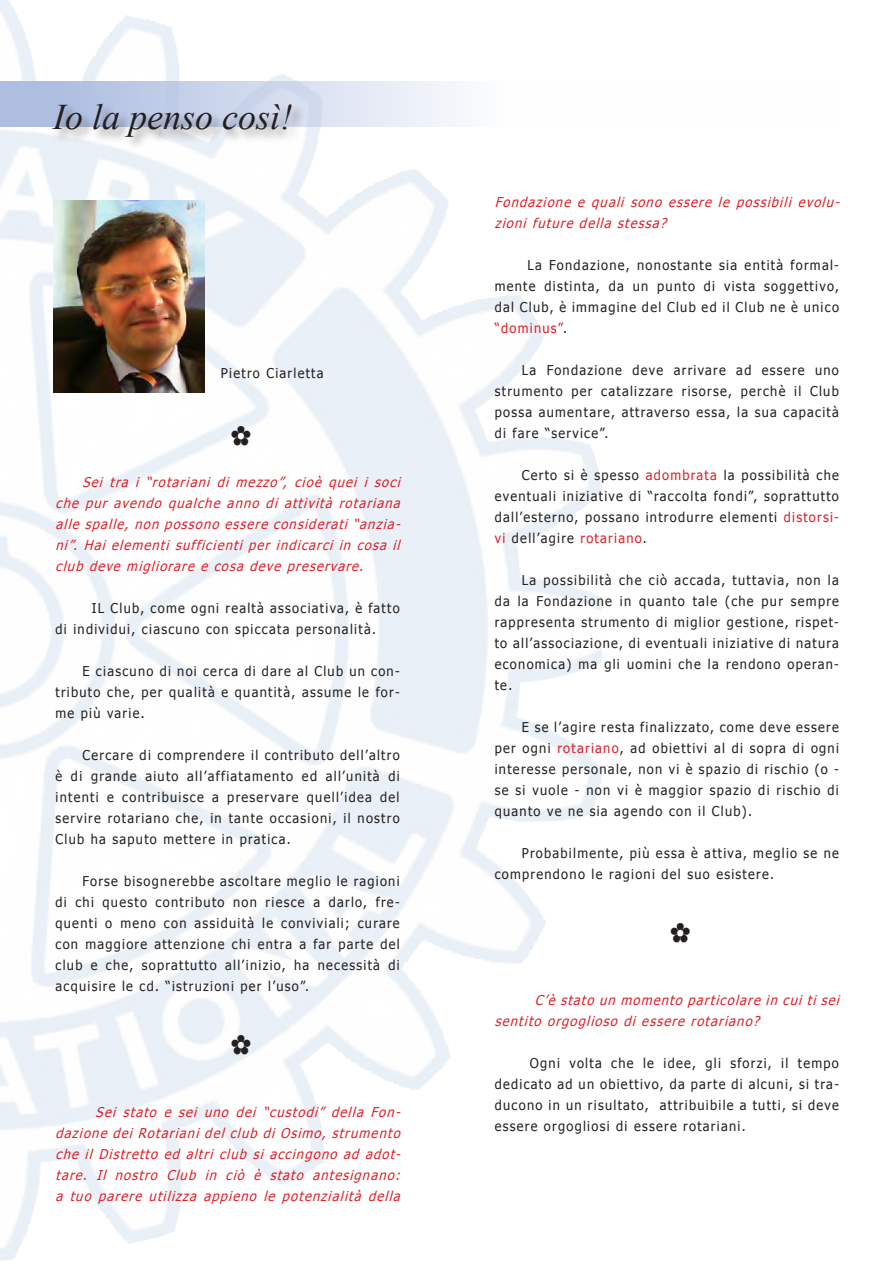
<style>
.page{position:relative;width:893px;height:1263px;background:#fff}
.page>*{position:absolute;margin:0;border:0;box-sizing:border-box;transform-origin:0 0}
.t1{font:italic 36px "Times New Roman";color:#231f20}
.t2{font:13.5px/21px "Tahoma";letter-spacing:.1em;color:#231f20;text-align:justify;scale:.95 1}
.t3{font:italic 13.5px/21px "Tahoma";color:#da2128;text-align:justify;scale:.95 1}
.s1{color:#da2128}
</style>
<div class="page">
<svg style="left:0;top:82px;width:457px;height:45px;background:#d0d9ed"></svg>
<img style="left:53px;top:200px;width:152px;height:193px">
<div style="left:50px;top:102px;width:254px;height:49px;background:#231f20;opacity:.53"></div>
<svg style="left:232px;top:426px;width:19px;height:9px"></svg>
<svg style="left:232px;top:1035px;width:19px;height:19px"></svg>
<p class="t1" style="left:53px;top:92px;width:240px">Io la penso così!</p>
<p class="t2" style="left:221px;top:362px;width:110px">Pietro Ciarletta</p>
<p class="t3" style="left:55px;top:471px;width:369px;text-indent:27px">Sei tra i “rotariani di mezzo”, cioè quei i soci che pur avendo qualche anno di attività rotariana alle spalle, non possono essere considerati “anzia&shy;ni”. Hai elementi sufficienti per indicarci in cosa il club deve migliorare e cosa deve preservare.</p>
<p class="t2" style="left:56px;top:597px;width:364px;text-indent:36px">IL Club, come ogni realtà associativa, è fatto di individui, ciascuno con spiccata personalità.</p>
<p class="t2" style="left:55px;top:660px;width:364px;text-indent:27px">E ciascuno di noi cerca di dare al Club un con&shy;tributo che, per qualità e quantità, assume le for&shy;me più varie.</p>
<p class="t2" style="left:55px;top:744px;width:364px;text-indent:27px">Cercare di comprendere il contributo dell’altro è di grande aiuto all’affiatamento ed all’unità di intenti e contribuisce a preservare quell’idea del servire rotariano che, in tante occasioni, il nostro Club ha saputo mettere in pratica.</p>
<p class="t2" style="left:55px;top:870px;width:364px;text-indent:27px">Forse bisognerebbe ascoltare meglio le ragioni di chi questo contributo non riesce a darlo, fre&shy;quenti o meno con assiduità le conviviali; curare con maggiore attenzione chi entra a far parte del club e che, soprattutto all’inizio, ha necessità di acquisire le cd. “istruzioni per l’uso”.</p>
<p class="t3" style="left:55px;top:1101px;width:369px;text-indent:40px">Sei stato e sei uno dei “custodi” della Fon&shy;dazione dei Rotariani del club di Osimo, strumento che il Distretto ed altri club si accingono ad adot&shy;tare. Il nostro Club in ciò è stato antesignano: a tuo parere utilizza appieno le potenzialità della</p>
<p class="t3" style="left:495px;top:191px;width:369px">Fondazione e quali sono essere le possibili evolu&shy;zioni future della stessa?</p>
<p class="t2" style="left:495px;top:254px;width:364px;text-indent:33px">La Fondazione, nonostante sia entità formal&shy;mente distinta, da un punto di vista soggettivo, dal Club, è immagine del Club ed il Club ne è unico <span class="s1">“dominus”</span>.</p>
<p class="t2" style="left:495px;top:359px;width:364px;text-indent:27px">La Fondazione deve arrivare ad essere uno strumento per catalizzare risorse, perchè il Club possa aumentare, attraverso essa, la sua capacità di fare “service”.</p>
<p class="t2" style="left:495px;top:464px;width:364px;text-indent:27px">Certo si è spesso <span class="s1">adombrata</span> la possibilità che eventuali iniziative di “raccolta fondi”, soprattutto dall’esterno, possano introdurre elementi <span class="s1">distorsi&shy;vi</span> dell’agire <span class="s1">rotariano</span>.</p>
<p class="t2" style="left:495px;top:569px;width:364px;text-indent:27px">La possibilità che ciò accada, tuttavia, non la da la Fondazione in quanto tale (che pur sempre rappresenta strumento di miglior gestione, rispet&shy;to all’associazione, di eventuali iniziative di natura economica) ma gli uomini che la rendono operan&shy;te.</p>
<p class="t2" style="left:495px;top:716px;width:364px;text-indent:27px">E se l’agire resta finalizzato, come deve essere per ogni <span class="s1">rotariano</span>, ad obiettivi al di sopra di ogni interesse personale, non vi è spazio di rischio (o - se si vuole - non vi è maggior spazio di rischio di quanto ve ne sia agendo con il Club).</p>
<p class="t2" style="left:495px;top:842px;width:364px;text-indent:27px">Probabilmente, più essa è attiva, meglio se ne comprendono le ragioni del suo esistere.</p>
<p class="t3" style="left:495px;top:989px;width:369px;text-indent:40px">C’è stato un momento particolare in cui ti sei sentito orgoglioso di essere rotariano?</p>
<p class="t2" style="left:495px;top:1052px;width:364px;text-indent:35px">Ogni volta che le idee, gli sforzi, il tempo dedicato ad un obiettivo, da parte di alcuni, si tra&shy;ducono in un risultato, attribuibile a tutti, si deve essere orgogliosi di essere rotariani.</p>
</div>
